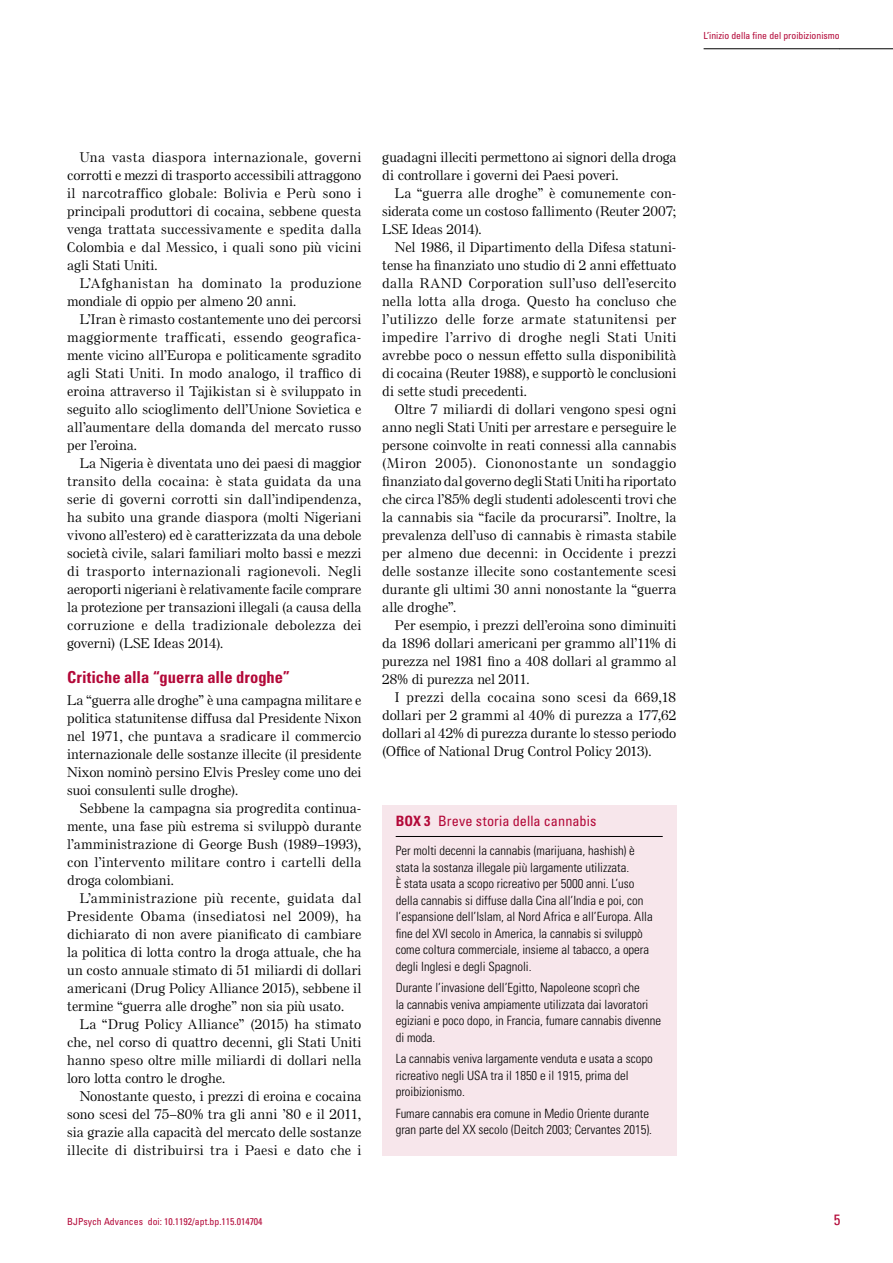
<style>
.page{position:relative;width:893px;height:1263px;background:#fff}
.page>*{position:absolute;margin:0;border:0;box-sizing:border-box;transform-origin:0 0}
.t1{font:700 condensed 16.5px "Univers LT Std";color:#b30838}
.t2{font:condensed 15px "Univers LT Std";color:#b30838}
.t3{font:condensed 14.25px "Univers LT Std";letter-spacing:.005em;color:#b30838}
.t4{font:500 13.5px/18px "Else NPL Std";letter-spacing:.02em;color:#000;text-align:justify}
.t5{font:300 condensed 12.75px/16.5px "Univers LT Std";color:#000}
.t6{font:condensed 9.75px "Univers LT Std";color:#b30838}
.s1{font-weight:700}
</style>
<div class="page">
<hr style="left:704px;top:49px;width:136px;height:1px;background:#000">
<hr style="left:839px;top:49px;width:54px;height:1px;background:#000">
<div style="left:382px;top:805px;width:294px;height:350px;background:#f7e6eb"></div>
<hr style="left:396px;top:836px;width:267px;height:1px;background:#000">
<p class="t6" style="left:704px;top:30px;width:138px">L’inizio della fine del proibizionismo</p>
<p class="t4" style="left:67px;top:148px;width:296px;text-indent:13px">Una vasta diaspora internazionale, governi corrotti e mezzi di trasporto accessibili attraggono il narcotraffico globale: Bolivia e Perù sono i principali produttori di cocaina, sebbene questa venga trattata successivamente e spedita dalla Colombia e dal Messico, i quali sono più vicini agli Stati Uniti.</p>
<p class="t4" style="left:67px;top:274px;width:295px;text-indent:13px">L’Afghanistan ha dominato la produzione mondiale di oppio per almeno 20 anni.</p>
<p class="t4" style="left:67px;top:310px;width:296px;text-indent:13px">L’Iran è rimasto costantemente uno dei percorsi maggiormente trafficati, essendo geografica&shy;mente vicino all’Europa e politicamente sgradito agli Stati Uniti. In modo analogo, il traffico di eroina attraverso il Tajikistan si è sviluppato in seguito allo scioglimento dell’Unione Sovietica e all’aumentare della domanda del mercato russo per l’eroina.</p>
<p class="t4" style="left:67px;top:454px;width:296px;text-indent:13px">La Nigeria è diventata uno dei paesi di maggior transito della cocaina: è stata guidata da una serie di governi corrotti sin dall’indipendenza, ha subito una grande diaspora (molti Nigeriani vivono all’estero) ed è caratterizzata da una debole società civile, salari familiari molto bassi e mezzi di trasporto internazionali ragionevoli. Negli aeroporti nigeriani è relativamente facile comprare la protezione per transazioni illegali (a causa della corruzione e della tradizionale debolezza dei governi) (LSE Ideas 2014).</p>
<p class="t1" style="left:67px;top:667px;width:224px">Critiche alla “guerra alle droghe”</p>
<p class="t4" style="left:67px;top:691px;width:296px">La “guerra alle droghe” è una campagna militare e politica statunitense diffusa dal Presidente Nixon nel 1971, che puntava a sradicare il commercio internazionale delle sostanze illecite (il presidente Nixon nominò persino Elvis Presley come uno dei suoi consulenti sulle droghe).</p>
<p class="t4" style="left:67px;top:799px;width:295px;text-indent:13px">Sebbene la campagna sia progredita continua&shy;mente, una fase più estrema si sviluppò durante l’amministrazione di George Bush (1989–1993), con l’intervento militare contro i cartelli della droga colombiani.</p>
<p class="t4" style="left:67px;top:889px;width:296px;text-indent:13px">L’amministrazione più recente, guidata dal Presidente Obama (insediatosi nel 2009), ha dichiarato di non avere pianificato di cambiare la politica di lotta contro la droga attuale, che ha un costo annuale stimato di 51 miliardi di dollari americani (Drug Policy Alliance 2015), sebbene il termine “guerra alle droghe” non sia più usato.</p>
<p class="t4" style="left:67px;top:1015px;width:295px;text-indent:13px">La “Drug Policy Alliance” (2015) ha stimato che, nel corso di quattro decenni, gli Stati Uniti hanno speso oltre mille miliardi di dollari nella loro lotta contro le droghe.</p>
<p class="t4" style="left:67px;top:1087px;width:296px;text-indent:13px">Nonostante questo, i prezzi di eroina e cocaina sono scesi del 75–80% tra gli anni ’80 e il 2011, sia grazie alla capacità del mercato delle sostanze illecite di distribuirsi tra i Paesi e dato che i</p>
<p class="t4" style="left:382px;top:148px;width:295px">guadagni illeciti permettono ai signori della droga di controllare i governi dei Paesi poveri.</p>
<p class="t4" style="left:382px;top:184px;width:295px;text-indent:13px">La “guerra alle droghe” è comunemente con&shy;siderata come un costoso fallimento (Reuter 2007; LSE Ideas 2014).</p>
<p class="t4" style="left:382px;top:238px;width:296px;text-indent:13px">Nel 1986, il Dipartimento della Difesa statuni&shy;tense ha finanziato uno studio di 2 anni effettuato dalla RAND Corporation sull’uso dell’esercito nella lotta alla droga. Questo ha concluso che l’utilizzo delle forze armate statunitensi per impedire l’arrivo di droghe negli Stati Uniti avrebbe poco o nessun effetto sulla disponibilità di cocaina (Reuter 1988), e supportò le conclusioni di sette studi precedenti.</p>
<p class="t4" style="left:382px;top:400px;width:296px;text-indent:13px">Oltre 7 miliardi di dollari vengono spesi ogni anno negli Stati Uniti per arrestare e perseguire le persone coinvolte in reati connessi alla cannabis (Miron 2005). Ciononostante un sondaggio finanziato dal governo degli Stati Uniti ha riportato che circa l’85% degli studenti adolescenti trovi che la cannabis sia “facile da procurarsi”. Inoltre, la prevalenza dell’uso di cannabis è rimasta stabile per almeno due decenni: in Occidente i prezzi delle sostanze illecite sono costantemente scesi durante gli ultimi 30 anni nonostante la “guerra alle droghe”.</p>
<p class="t4" style="left:382px;top:616px;width:296px;text-indent:13px">Per esempio, i prezzi dell’eroina sono diminuiti da 1896 dollari americani per grammo all’11% di purezza nel 1981 fino a 408 dollari al grammo al 28% di purezza nel 2011.</p>
<p class="t4" style="left:382px;top:688px;width:296px;text-indent:13px">I prezzi della cocaina sono scesi da 669,18 dollari per 2 grammi al 40% di purezza a 177,62 dollari al 42% di purezza durante lo stesso periodo (Office of National Drug Control Policy 2013).</p>
<p class="t3" style="left:396px;top:812px;width:202px"><span class="s1">BOX 3</span> Breve storia della cannabis</p>
<p class="t5" style="left:396px;top:842px;width:258px">Per molti decenni la cannabis (marijuana, hashish) è stata la sostanza illegale più largamente utilizzata.<br>È stata usata a scopo ricreativo per 5000 anni. L’uso della cannabis si diffuse dalla Cina all’India e poi, con l’espansione dell’Islam, al Nord Africa e all’Europa. Alla fine del XVI secolo in America, la cannabis si sviluppò come coltura commerciale, insieme al tabacco, a opera degli Inglesi e degli Spagnoli.</p>
<p class="t5" style="left:396px;top:979px;width:267px">Durante l’invasione dell’Egitto, Napoleone scoprì che<br>la cannabis veniva ampiamente utilizzata dai lavoratori egiziani e poco dopo, in Francia, fumare cannabis divenne di moda.</p>
<p class="t5" style="left:396px;top:1050px;width:258px">La cannabis veniva largamente venduta e usata a scopo ricreativo negli USA tra il 1850 e il 1915, prima del proibizionismo.</p>
<p class="t5" style="left:396px;top:1105px;width:258px">Fumare cannabis era comune in Medio Oriente durante gran parte del XX secolo (Deitch 2003; Cervantes 2015).</p>
<p class="t6" style="left:67px;top:1216px;width:197px">BJPsych Advances doi: 10.1192/apt.bp.115.014704</p>
<p class="t2" style="left:834px;top:1210px;width:8px">5</p>
</div>
